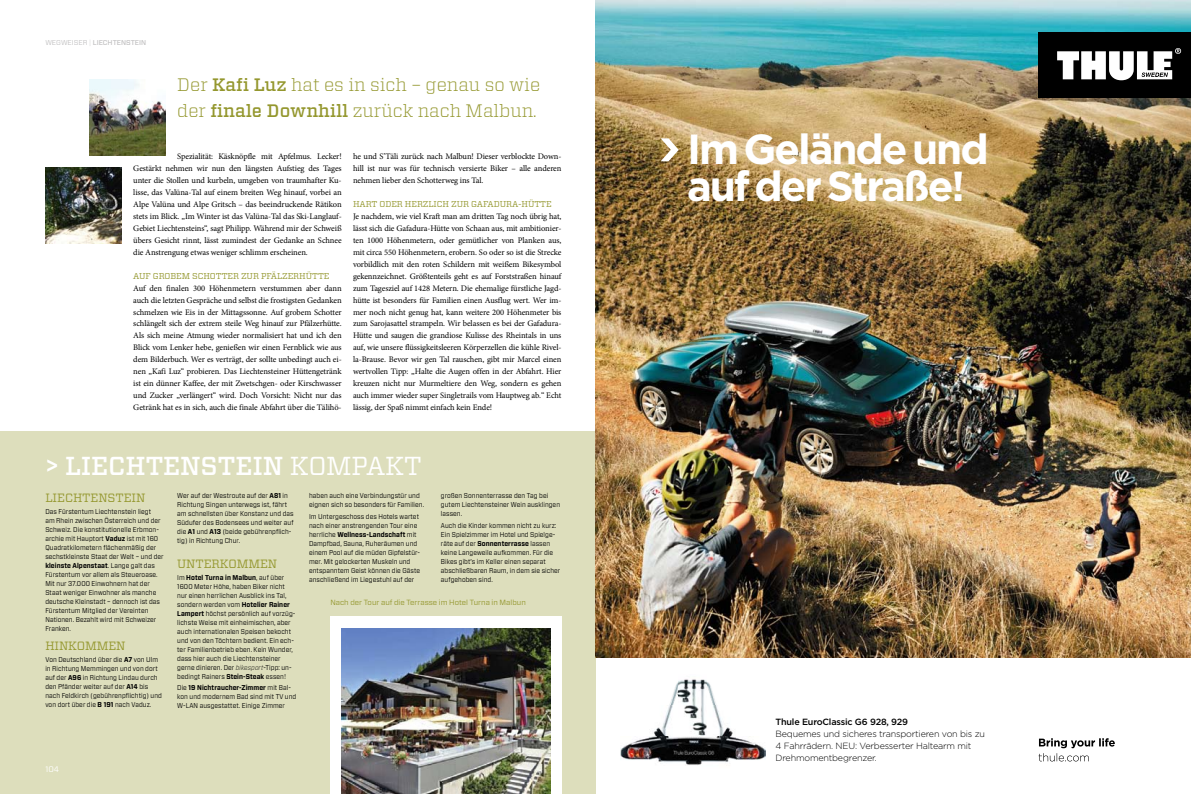
<style>
.page{position:relative;width:1191px;height:794px;background:#fff}
.page>*{position:absolute;margin:0;border:0;box-sizing:border-box;transform-origin:0 0}
.t1{font:700 42px/36.8px "Gotham HTF";letter-spacing:-.05em;color:#fff}
.t2{font:500 26px "Vitesse";letter-spacing:-.01em;color:#fff}
.t3{font:300 18px/26px "Vitesse";color:#94972e}
.t4{font:12px "Vitesse";letter-spacing:-.01em;color:#94972e}
.t5{font:300 9px/12px "Gotham HTF";letter-spacing:-.02em;color:#000}
.t6{font:500 9px "Gotham HTF";letter-spacing:-.02em;color:#000}
.t7{font:8.5px/11.9px "Minion Pro";letter-spacing:-.01em;color:#000;text-align:justify}
.t8{font:8.5px "Vitesse";letter-spacing:-.01em;color:#94972e}
.t9{font:8px "Forza";color:#fff}
.t10{font:7.5px "Forza";color:#94972e}
.t11{font:7px/9px "Forza";letter-spacing:.01em;color:#000;scale:.9 1}
.t12{font:500 7px "Forza";color:#c2c1c2}
.s1{font-weight:400}
.s2{font-weight:300}
.s3{font-weight:500}
.s4{font-weight:700}
.s5{font-weight:300;font-style:italic}
</style>
<div class="page">
<div style="left:0;top:431px;width:595px;height:363px;background:#dddebc"></div>
<img style="left:89px;top:79px;width:77px;height:77px">
<img style="left:45px;top:167px;width:77px;height:77px">
<div style="left:330px;top:617px;width:231px;height:177px;background:#fff"></div>
<img style="left:342px;top:628px;width:208px;height:166px">
<img style="left:595px;top:0;width:596px;height:658px">
<div style="left:1038px;top:33px;width:153px;height:65px;background:#000"></div>
<svg style="left:1057px;top:48px;width:124px;height:32px"></svg>
<svg style="left:1038px;top:738px;width:76px;height:23px"></svg>
<svg style="left:660px;top:138px;width:18px;height:23px"></svg>
<img style="left:620px;top:679px;width:145px;height:86px">
<p class="t12" style="left:45px;top:38px;width:102px"><span class="s1">Wegweiser</span> <span class="s2">|</span> LIECHTENSTEIN</p>
<h3 class="t3" style="left:177px;top:71px;width:364px">Der <span class="s3">Kafi Luz</span> hat es in sich – genau so wie der <span class="s3">finale Downhill</span> zurück nach Malbun.</h3>
<p class="t7" style="left:133px;top:151px;width:210px;text-indent:44px">Spezialität: Käsknöpfle mit Apfelmus. Lecker!<br>Gestärkt nehmen wir nun den längsten Aufstieg des Tages unter die Stollen und kurbeln, umgeben von traumhafter Ku&shy;lisse, das Valüna-Tal auf einem breiten Weg hinauf, vorbei an Alpe Valüna und Alpe Gritsch – das beeindruckende Rätikon stets im Blick. „Im Winter ist das Valüna-Tal das Ski-Langlauf-Gebiet Liechtensteins“, sagt Philipp. Während mir der Schweiß übers Gesicht rinnt, lässt zumindest der Gedanke an Schnee die Anstrengung etwas weniger schlimm erscheinen.</p>
<p class="t8" style="left:133px;top:270px;width:198px">AUF GROBEM SCHOTTER ZUR PFÄLZERHÜTTE</p>
<p class="t7" style="left:133px;top:282px;width:210px">Auf den finalen 300 Höhenmetern verstummen aber dann auch die letzten Gespräche und selbst die frostigsten Gedanken schmelzen wie Eis in der Mittagssonne. Auf grobem Schotter schlängelt sich der extrem steile Weg hinauf zur Pfälzerhütte.<br>Als sich meine Atmung wieder normalisiert hat und ich den Blick vom Lenker hebe, genießen wir einen Fernblick wie aus dem Bilderbuch. Wer es verträgt, der sollte unbedingt auch ei&shy;nen „Kafi Luz“ probieren. Das Liechtensteiner Hüttengetränk ist ein dünner Kaffee, der mit Zwetschgen- oder Kirschwasser und Zucker „verlängert“ wird. Doch Vorsicht: Nicht nur das Getränk hat es in sich, auch die finale Abfahrt über die Tälihö-</p>
<p class="t7" style="left:353px;top:151px;width:210px">he und S’Täli zurück nach Malbun! Dieser verblockte Down&shy;hill ist nur was für technisch versierte Biker – alle anderen nehmen lieber den Schotterweg ins Tal.</p>
<p class="t8" style="left:353px;top:198px;width:200px">HART ODER HERZLICH ZUR GAFADURA-HÜTTE</p>
<p class="t7" style="left:353px;top:210px;width:210px">Je nachdem, wie viel Kraft man am dritten Tag noch übrig hat, lässt sich die Gafadura-Hütte von Schaan aus, mit ambitionier&shy;ten 1000 Höhenmetern, oder gemütlicher von Planken aus, mit circa 550 Höhenmetern, erobern. So oder so ist die Strecke vorbildlich mit den roten Schildern mit weißem Bikesymbol gekennzeichnet. Größtenteils geht es auf Forststraßen hinauf zum Tagesziel auf 1428 Metern. Die ehemalige fürstliche Jagd&shy;hütte ist besonders für Familien einen Ausflug wert. Wer im&shy;mer noch nicht genug hat, kann weitere 200 Höhenmeter bis zum Sarojasattel strampeln. Wir belassen es bei der Gafadura-Hütte und saugen die grandiose Kulisse des Rheintals in uns auf, wie unsere flüssigkeitsleeren Körperzellen die kühle Rivel&shy;la-Brause. Bevor wir gen Tal rauschen, gibt mir Marcel einen wertvollen Tipp: „Halte die Augen offen in der Abfahrt. Hier kreuzen nicht nur Murmeltiere den Weg, sondern es gehen auch immer wieder super Singletrails vom Hauptweg ab.“ Echt lässig, der Spaß nimmt einfach kein Ende!</p>
<h2 class="t2" style="left:45px;top:448px;width:370px">&gt; Liechtenstein <span class="s1">KOMPAKT</span></h2>
<h3 class="t4" style="left:45px;top:490px;width:63px">LIECHTENST</h3>
<h3 class="t4" style="left:124px;top:490px;width:22px">EIN</h3>
<p class="t11" style="left:45px;top:507px;width:133px">Das Fürstentum Liechtenstein liegt<br>am Rhein zwischen Österreich und der Schweiz. Die konstitutionelle Erbmon&shy;archie mit Hauptort <span class="s4">Vaduz</span> ist mit 160<br>Quadratkilometern flächenmäßig der sechstkleinste Staat der Welt – und der <span class="s4">kleinste Alpenstaat</span>. Lange galt das Fürstentum vor allem als Steueroase.<br>Mit nur 37.000 Einwohnern hat der Staat weniger Einwohner als manche deutsche Kleinstadt – dennoch ist das Fürstentum Mitglied der Vereinten Nationen. Bezahlt wird mit Schweizer Franken.</p>
<h3 class="t4" style="left:45px;top:637px;width:80px">HINKOMMEN</h3>
<p class="t11" style="left:45px;top:654px;width:131px">Von Deutschland über die <span class="s4">A7</span> von Ulm in Richtung Memmingen und von dort auf der <span class="s4">A96</span> in Richtung Lindau durch den Pfänder weiter auf der <span class="s4">A14</span> bis nach Feldkirch (gebührenpflichtig) und von dort über die <span class="s4">B 191</span> nach Vaduz.</p>
<p class="t11" style="left:177px;top:491px;width:131px">Wer auf der Westroute auf der <span class="s4">A81</span> in Richtung Singen unterwegs ist, fährt am schnellsten über Konstanz und das Südufer des Bodensees und weiter auf die <span class="s4">A1</span> und <span class="s4">A13</span> (beide gebührenpflich&shy;tig) in Richtung Chur.</p>
<h3 class="t4" style="left:177px;top:555px;width:10px">UNT</h3>
<h3 class="t4" style="left:204px;top:555px;width:73px">ERKOMMEN</h3>
<p class="t11" style="left:177px;top:572px;width:133px">I m <span class="s4">Hotel Turna in Malbun</span>, auf über 1600 Meter Höhe, haben Biker nicht nur einen herrlichen Ausblick ins Tal, sondern werden vom <span class="s4">Hotelier Rainer Lampert</span> höchst persönlich auf vorzüg&shy;lichste Weise mit einheimischen, aber auch internationalen Speisen bekocht und von den Töchtern bedient. Ein ech&shy;ter Familienbetrieb eben. Kein Wunder, dass hier auch die Liechtensteiner gerne dinieren. Der <span class="s5">bikesport</span>-Tipp: un&shy;bedingt Rainers <span class="s4">Stein-Steak</span> essen!</p>
<p class="t11" style="left:177px;top:683px;width:134px">Die <span class="s4">19 Nichtraucher-Zimmer</span> mit Bal&shy;kon und modernem Bad sind mit TV und<br>W-LAN ausgestattet. Einige Zimmer</p>
<p class="t11" style="left:309px;top:491px;width:129px">haben auch eine Verbindungstür und eignen sich so besonders für Familien.</p>
<p class="t11" style="left:309px;top:512px;width:125px">I m Untergeschoss des Hotels wartet nach einer anstrengenden Tour eine herrliche <span class="s4">Wellness-Landschaft</span> mit Dampfbad, Sauna, Ruheräumen und einem Pool auf die müden Gipfelstür&shy;mer. Mit gelockerten Muskeln und entspanntem Geist können die Gäste anschließend im Liegestuhl auf der</p>
<p class="t11" style="left:441px;top:491px;width:134px">großen Sonnenterrasse den Tag bei gutem Liechtensteiner Wein ausklingen lassen.</p>
<p class="t11" style="left:441px;top:521px;width:134px">Auch die Kinder kommen nicht zu kurz:<br>Ein Spielzimmer im Hotel und Spielge&shy;räte auf der <span class="s4">Sonnenterrasse</span> lassen keine Langeweile aufkommen. Für die Bikes gibt’s im Keller einen separat abschließbaren Raum, in dem sie sicher aufgehoben sind.</p>
<p class="t10" style="left:330px;top:597px;width:197px">Nach der Tour auf die Terrasse im Hotel Turna in Malbun</p>
<p class="t9" style="left:45px;top:764px;width:15px">104</p>
<h1 class="t1" style="left:687px;top:130px;width:303px">Im Gelände und auf der Straße!</h1>
<p class="t6" style="left:775px;top:717px;width:134px">Thule EuroClassic G6 928, 929</p>
<p class="t5" style="left:775px;top:728px;width:211px">Bequemes und sicheres transportieren von bis zu<br>4 Fahrrädern. NEU: Verbesserter Haltearm mit<br>Drehmomentbegrenzer.</p>
</div>
